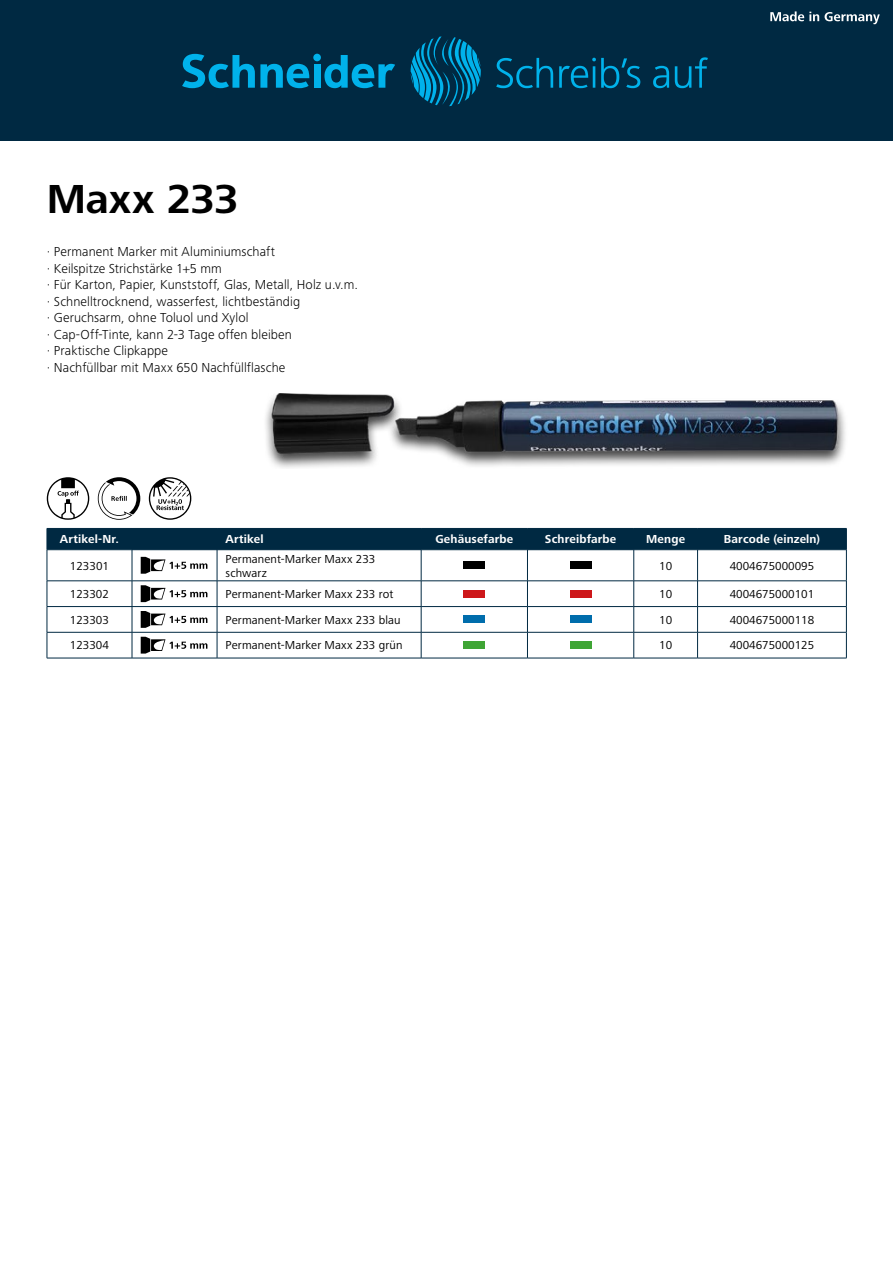
<style>
.page{position:relative;width:893px;height:1263px;background:#fff}
.page>*{position:absolute;margin:0;border:0;box-sizing:border-box;transform-origin:0 0}
.t1{font:700 42px "Frutiger Next LTW1 G";letter-spacing:-.005em;color:#000}
.t2{font:300 13.5px/16.5px "Frutiger Next LTW1 G";letter-spacing:.01em;color:#000}
.t3{font:12px/14px "Frutiger Next LTW1 G";color:#000}
.t4{font:700 12px "Frutiger Next LTW1 G";letter-spacing:.01em;color:#fff}
</style>
<div class="page">
<div style="left:0;top:0;width:893px;height:140px;background:#002942"></div>
<svg style="left:770px;top:11px;width:49px;height:10px"></svg>
<svg style="left:825px;top:12px;width:55px;height:12px"></svg>
<div style="left:313px;top:54px;width:8px;height:7px;background:#00b2eb;border-radius:50%"></div>
<div style="left:314px;top:64px;width:7px;height:24px;background:#00b2eb"></div>
<svg style="left:182px;top:54px;width:127px;height:34px"></svg>
<svg style="left:324px;top:55px;width:71px;height:33px"></svg>
<svg style="left:496px;top:58px;width:57px;height:30px"></svg>
<svg style="left:559px;top:58px;width:81px;height:30px"></svg>
<svg style="left:653px;top:66px;width:16px;height:22px"></svg>
<svg style="left:675px;top:57px;width:33px;height:31px"></svg>
<svg style="left:411px;top:36px;width:70px;height:70px"></svg>
<img style="left:265px;top:393px;width:580px;height:75px">
<svg style="left:47px;top:477px;width:42px;height:43px"></svg>
<svg style="left:98px;top:477px;width:42px;height:43px"></svg>
<svg style="left:149px;top:477px;width:42px;height:43px"></svg>
<svg style="left:48px;top:550px;width:798px;height:108px"></svg>
<div style="left:47px;top:528px;width:800px;height:21px;background:#002942"></div>
<hr style="left:698px;top:528px;width:149px;height:1px;background:#002942">
<hr style="left:47px;top:550px;width:1px;height:31px;background:#002942">
<hr style="left:47px;top:549px;width:85px;height:1px;background:#002942">
<hr style="left:132px;top:550px;width:1px;height:31px;background:#002942">
<hr style="left:132px;top:549px;width:85px;height:1px;background:#002942">
<hr style="left:217px;top:550px;width:1px;height:31px;background:#002942">
<hr style="left:217px;top:549px;width:204px;height:1px;background:#002942">
<hr style="left:421px;top:550px;width:1px;height:31px;background:#002942">
<hr style="left:421px;top:549px;width:106px;height:1px;background:#002942">
<hr style="left:527px;top:550px;width:1px;height:31px;background:#002942">
<hr style="left:527px;top:549px;width:107px;height:1px;background:#002942">
<hr style="left:633px;top:550px;width:1px;height:31px;background:#002942">
<hr style="left:634px;top:549px;width:64px;height:1px;background:#002942">
<hr style="left:697px;top:550px;width:1px;height:31px;background:#002942">
<hr style="left:846px;top:550px;width:1px;height:31px;background:#002942">
<hr style="left:698px;top:549px;width:149px;height:1px;background:#002942">
<hr style="left:47px;top:580px;width:85px;height:1px;background:#002942">
<hr style="left:132px;top:580px;width:85px;height:1px;background:#002942">
<hr style="left:217px;top:580px;width:204px;height:1px;background:#002942">
<hr style="left:421px;top:580px;width:106px;height:1px;background:#002942">
<hr style="left:527px;top:580px;width:107px;height:1px;background:#002942">
<hr style="left:634px;top:580px;width:64px;height:1px;background:#002942">
<hr style="left:698px;top:580px;width:149px;height:1px;background:#002942">
<hr style="left:47px;top:606px;width:85px;height:1px;background:#002942">
<hr style="left:132px;top:606px;width:85px;height:1px;background:#002942">
<hr style="left:217px;top:606px;width:204px;height:1px;background:#002942">
<hr style="left:421px;top:606px;width:106px;height:1px;background:#002942">
<hr style="left:527px;top:606px;width:107px;height:1px;background:#002942">
<hr style="left:634px;top:606px;width:64px;height:1px;background:#002942">
<hr style="left:698px;top:606px;width:149px;height:1px;background:#002942">
<svg style="left:47px;top:581px;width:1px;height:77px"></svg>
<hr style="left:47px;top:632px;width:85px;height:1px;background:#002942">
<hr style="left:47px;top:658px;width:85px;height:1px;background:#002942">
<svg style="left:132px;top:581px;width:1px;height:77px"></svg>
<hr style="left:132px;top:632px;width:85px;height:1px;background:#002942">
<hr style="left:132px;top:658px;width:85px;height:1px;background:#002942">
<svg style="left:217px;top:581px;width:1px;height:77px"></svg>
<hr style="left:217px;top:632px;width:204px;height:1px;background:#002942">
<hr style="left:217px;top:658px;width:204px;height:1px;background:#002942">
<svg style="left:421px;top:581px;width:1px;height:77px"></svg>
<hr style="left:421px;top:632px;width:106px;height:1px;background:#002942">
<hr style="left:421px;top:658px;width:106px;height:1px;background:#002942">
<svg style="left:527px;top:581px;width:1px;height:77px"></svg>
<hr style="left:527px;top:632px;width:107px;height:1px;background:#002942">
<hr style="left:527px;top:658px;width:107px;height:1px;background:#002942">
<svg style="left:633px;top:581px;width:1px;height:77px"></svg>
<hr style="left:634px;top:632px;width:64px;height:1px;background:#002942">
<hr style="left:634px;top:658px;width:64px;height:1px;background:#002942">
<svg style="left:697px;top:581px;width:1px;height:77px"></svg>
<svg style="left:846px;top:581px;width:1px;height:77px"></svg>
<hr style="left:698px;top:632px;width:149px;height:1px;background:#002942">
<hr style="left:698px;top:658px;width:149px;height:1px;background:#002942">
<svg style="left:141px;top:557px;width:66px;height:17px"></svg>
<div style="left:464px;top:562px;width:21px;height:7px;background:#000"></div>
<div style="left:570px;top:562px;width:21px;height:7px;background:#000"></div>
<svg style="left:141px;top:585px;width:66px;height:17px"></svg>
<div style="left:464px;top:590px;width:21px;height:7px;background:#cd171a"></div>
<div style="left:570px;top:590px;width:21px;height:7px;background:#cd171a"></div>
<svg style="left:141px;top:611px;width:66px;height:17px"></svg>
<div style="left:464px;top:616px;width:21px;height:7px;background:#006dac"></div>
<div style="left:570px;top:616px;width:21px;height:7px;background:#006dac"></div>
<svg style="left:141px;top:637px;width:66px;height:17px"></svg>
<div style="left:464px;top:642px;width:21px;height:7px;background:#3fa535"></div>
<div style="left:570px;top:642px;width:21px;height:7px;background:#3fa535"></div>
<h1 class="t1" style="left:47px;top:175px;width:193px">Maxx 233</h1>
<p class="t2" style="left:47px;top:244px;width:313px">· Permanent Marker mit Aluminiumschaft<br>· Keilspitze Strichstärke 1+5 mm<br>· Für Karton, Papier, Kunststoff, Glas, Metall, Holz u.v.m. · Schnelltrocknend, wasserfest, lichtbeständig<br>· Geruchsarm, ohne Toluol und Xylol<br>· Cap-Off-Tinte, kann 2-3 Tage offen bleiben<br>· Praktische Clipkappe<br>· Nachfüllbar mit Maxx 650 Nachfüllflasche</p>
<p class="t4" style="left:60px;top:532px;width:61px">Artikel-Nr.</p>
<p class="t4" style="left:226px;top:532px;width:40px">Artikel</p>
<p class="t4" style="left:435px;top:532px;width:79px">Gehäusefarbe</p>
<p class="t4" style="left:545px;top:532px;width:73px">Schreibfarbe</p>
<p class="t4" style="left:646px;top:532px;width:40px">Menge</p>
<p class="t4" style="left:724px;top:532px;width:98px">Barcode (einzeln)</p>
<p class="t3" style="left:70px;top:559px;width:41px">123301</p>
<p class="t3" style="left:226px;top:552px;width:151px">Permanent-Marker Maxx 233 schwarz</p>
<p class="t3" style="left:659px;top:559px;width:15px">10</p>
<p class="t3" style="left:730px;top:559px;width:86px">4004675000095</p>
<p class="t3" style="left:70px;top:587px;width:41px">123302</p>
<p class="t3" style="left:226px;top:587px;width:169px">Permanent-Marker Maxx 233 rot</p>
<p class="t3" style="left:659px;top:587px;width:15px">10</p>
<p class="t3" style="left:730px;top:587px;width:86px">4004675000101</p>
<p class="t3" style="left:70px;top:613px;width:41px">123303</p>
<p class="t3" style="left:226px;top:613px;width:176px">Permanent-Marker Maxx 233 blau</p>
<p class="t3" style="left:659px;top:613px;width:15px">10</p>
<p class="t3" style="left:730px;top:613px;width:86px">4004675000118</p>
<p class="t3" style="left:70px;top:639px;width:41px">123304</p>
<p class="t3" style="left:226px;top:639px;width:178px">Permanent-Marker Maxx 233 grün</p>
<p class="t3" style="left:659px;top:639px;width:15px">10</p>
<p class="t3" style="left:730px;top:639px;width:86px">4004675000125</p>
</div>
